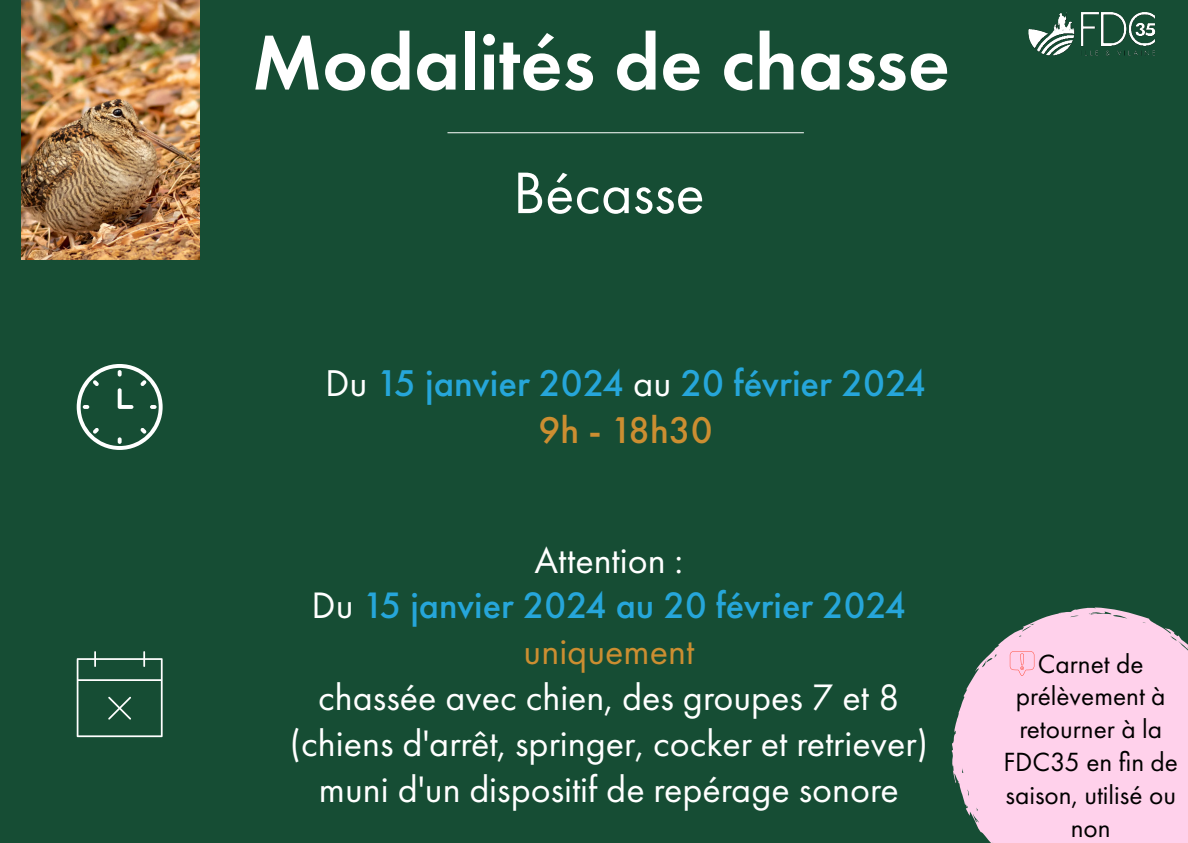
<style>
.page{position:relative;width:1188px;height:843px;background:#fff}
.page>*{position:absolute;margin:0;border:0;box-sizing:border-box;transform-origin:0 0}
.t1{font:600 80.8px "Futura PT";color:#fff}
.t2{font:60.6px "Futura PT";color:#fff}
.t3{font:500 38.7px/46.4px "Futura PT";color:#26a6da;text-align:center}
.t4{font:38.2px/45.8px "Futura PT";color:#fff;text-align:center}
.t5{font:500 38.2px/45.8px "Futura PT";color:#26a6da;text-align:center}
.t6{font:27.3px/32.8px "Futura PT";color:#000;text-align:center}
.s1{font-weight:400;color:#fff}
.s2{color:#cc8e31}
.s3{font-weight:400;color:#cc8e31}
</style>
<div class="page">
<div style="left:0;top:0;width:1188px;height:842px;background:#164d34"></div>
<svg style="left:952px;top:607px;width:236px;height:235px;background:#e0bfd3"></svg>
<hr style="left:447px;top:132px;width:357px;height:1px;background:#fff">
<img style="left:21px;top:0;width:178px;height:260px">
<svg style="left:77px;top:364px;width:86px;height:86px"></svg>
<svg style="left:77px;top:651px;width:86px;height:86px"></svg>
<svg style="left:1010px;top:651px;width:24px;height:25px"></svg>
<img style="left:1028px;top:12px;width:127px;height:44px">
<h1 class="t1" style="left:252px;top:12px;width:700px">Modalités de chasse</h1>
<h2 class="t2" style="left:513px;top:173px;width:193px">Bécasse</h2>
<p class="t3" style="left:325px;top:360px;width:603px"><span class="s1">Du</span> 15 janvier 2024 <span class="s1">au</span> 20 février 2024<br><span class="s2">9h - 18h30</span></p>
<p class="t5" style="left:312px;top:537px;width:596px"><span class="s1">Attention :<br>Du</span> 15 janvier 2024 au 20 février 2024 <span class="s3">uniquement</span></p>
<p class="t4" style="left:290px;top:674px;width:640px">chassée avec chien, des groupes 7 et 8 (chiens d'arrêt, springer, cocker et retriever) muni d'un dispositif de repérage sonore</p>
<p class="t6" style="left:1003px;top:647px;width:176px">Carnet de prélèvement à retourner à la<br>FDC35 en fin de saison, utilisé ou non</p>
</div>
